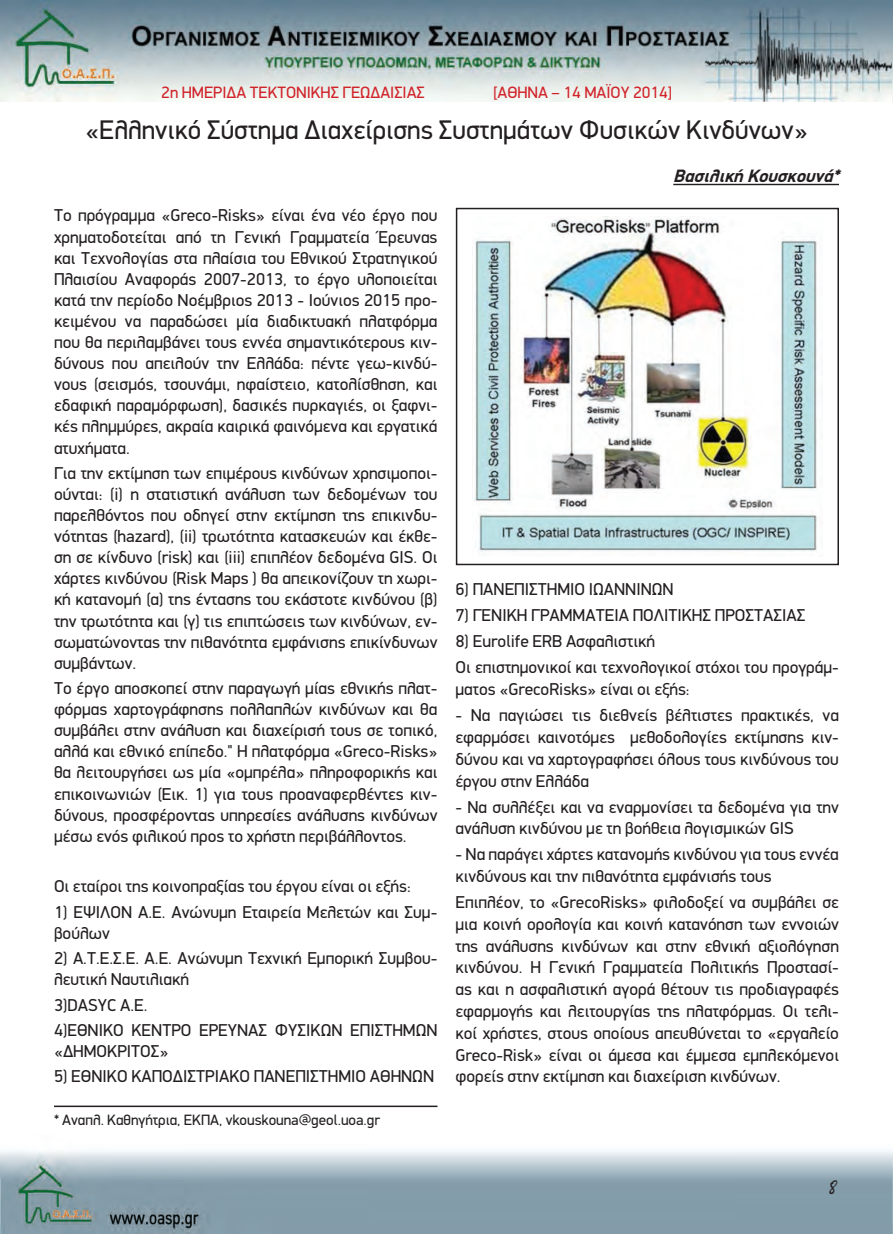
<style>
.page{position:relative;width:893px;height:1234px;background:#fff}
.page>*{position:absolute;margin:0;border:0;box-sizing:border-box;transform-origin:0 0}
.t1{font:27px "PF Din Display";color:#231f20}
.t2{font:italic 700 18px "PF Din Display";color:#231f20}
.t3{font:700 18px "PF Libera Pro";color:#231f20}
.t4{font:17.25px/21.1px "PF Din Display";color:#231f20}
.t5{font:16.5px "PF Din Display";color:#d1232a}
.t6{font:15px "PF Din Display";color:#231f20}
</style>
<div class="page">
<img style="left:0;top:1px;width:893px;height:100px">
<img style="left:0;top:1151px;width:893px;height:82px">
<hr style="left:673px;top:184px;width:166px;height:1px;background:#231f20">
<hr style="left:54px;top:1105px;width:383px;height:1px;background:#231f20">
<img style="left:474px;top:216px;width:343px;height:336px">
<div style="left:456px;top:208px;width:383px;height:357px;border:2px solid #231f20"></div>
<p class="t5" style="left:161px;top:82px;width:265px">2η ΗΜΕΡΙΔΑ ΤΕΚΤΟΝΙΚΗΣ ΓΕΩΔΑΙΣΙΑΣ</p>
<p class="t5" style="left:493px;top:82px;width:180px">[ΑΘΗΝΑ – 14 MAΪOY 2014]</p>
<h1 class="t1" style="left:85px;top:113px;width:724px">«Ελληνικό Σύστημα Διαχείρισης Συστημάτων Φυσικών Κινδύνων»</h1>
<p class="t2" style="left:673px;top:165px;width:173px">ΒασιλικήΚουσκουνά*</p>
<p class="t4" style="left:54px;top:205px;width:385px;text-align:justify">Το πρόγραμμα «Greco-Risks» είναι ένα νέο έργο που χρηματοδοτείται από τη Γενική Γραμματεία Έρευνας και Τεχνολογίας στα πλαίσια του Εθνικού Στρατηγικού Πλαισίου Αναφοράς 2007-2013, το έργο υλοποιείται κατά την περίοδο Νοέμβριος 2013 - Ιούνιος 2015 προ&shy;κειμένου να παραδώσει μία διαδικτυακή πλατφόρμα που θα περιλαμβάνει τους εννέα σημαντικότερους κιν&shy;δύνους που απειλούν την Ελλάδα: πέντε γεω-κινδύ&shy;νους (σεισμός, τσουνάμι, ηφαίστειο, κατολίσθηση, και εδαφική παραμόρφωση), δασικές πυρκαγιές, οι ξαφνι&shy;κές πλημμύρες, ακραία καιρικά φαινόμενα και εργατικά ατυχήματα.</p>
<p class="t4" style="left:54px;top:462px;width:385px;text-align:justify">Για την εκτίμηση των επιμέρους κινδύνων χρησιμοποι&shy;ούνται: (i) η στατιστική ανάλυση των δεδομένων του παρελθόντος που οδηγεί στην εκτίμηση της επικινδυ&shy;νότητας (hazard), (ii) τρωτότητα κατασκευών και έκθε&shy;ση σε κίνδυνο (risk) και (iii) επιπλέον δεδομένα GIS. Οι χάρτες κινδύνου (Risk Maps ) θα απεικονίζουν τη χωρι&shy;κή κατανομή (α) της έντασης του εκάστοτε κινδύνου (β) την τρωτότητα και (γ) τις επιπτώσεις των κινδύνων, εν&shy;σωματώνοντας την πιθανότητα εμφάνισης επικίνδυνων συμβάντων.</p>
<p class="t4" style="left:54px;top:677px;width:385px;text-align:justify">Το έργο αποσκοπεί στην παραγωγή μίας εθνικής πλατ&shy;φόρμας χαρτογράφησης πολλαπλών κινδύνων και θα συμβάλει στην ανάλυση και διαχείρισή τους σε τοπικό, αλλά και εθνικό επίπεδο." Η πλατφόρμα «Greco-Risks» θα λειτουργήσει ως μία «ομπρέλα» πληροφορικής και επικοινωνιών (Εικ. 1) για τους προαναφερθέντες κιν&shy;δύνους, προσφέροντας υπηρεσίες ανάλυσης κινδύνων μέσω ενός φιλικού προς το χρήστη περιβάλλοντος.</p>
<p class="t4" style="left:54px;top:875px;width:358px">Οι εταίροι της κοινοπραξίας του έργου είναι οι εξής:</p>
<p class="t4" style="left:54px;top:900px;width:385px">1) ΕΨΙΛΟΝ Α.Ε. Ανώνυμη Εταιρεία Μελετών και Συμ&shy;βούλων</p>
<p class="t4" style="left:54px;top:947px;width:385px">2) Α.Τ.Ε.Σ.Ε. Α.Ε. Ανώνυμη Τεχνική Εμπορική Συμβου&shy;λευτική Ναυτιλιακή</p>
<p class="t4" style="left:54px;top:991px;width:385px;line-height:25.3px">3)DASYC Α.Ε.<br>4)ΕΘΝΙΚΟ ΚΕΝΤΡΟ ΕΡΕΥΝΑΣ ΦΥΣΙΚΩΝ ΕΠΙΣΤΗΜΩΝ</p>
<p class="t4" style="left:54px;top:1040px;width:116px">«ΔΗΜΟΚΡΙΤΟΣ»</p>
<p class="t4" style="left:54px;top:1065px;width:382px">5) ΕΘΝΙΚΟ ΚΑΠΟΔΙΣΤΡΙΑΚΟ ΠΑΝΕΠΙΣΤΗΜΙΟ ΑΘΗΝΩΝ</p>
<p class="t6" style="left:54px;top:1110px;width:327px">* Αναπλ. Καθηγήτρια, ΕΚΠΑ, vkouskouna@geol.uoa.gr</p>
<p class="t4" style="left:455px;top:578px;width:220px">6) ΠΑΝΕΠΙΣΤΗΜΙΟ ΙΩΑΝΝΙΝΩΝ</p>
<p class="t4" style="left:455px;top:604px;width:351px">7) ΓΕΝΙΚΗ ΓΡΑΜΜΑΤΕΙΑ ΠΟΛΙΤΙΚΗΣ ΠΡΟΣΤΑΣΙΑΣ</p>
<p class="t4" style="left:455px;top:628px;width:385px;line-height:26px">8) Eurolife ERB Ασφαλιστική<br>Οι επιστημονικοί και τεχνολογικοί στόχοι του προγράμ-</p>
<p class="t4" style="left:455px;top:678px;width:236px">ματος «GrecoRisks» είναι οι εξής:</p>
<p class="t4" style="left:455px;top:704px;width:385px;line-height:21.8px;text-align:justify">- Να παγιώσει τις διεθνείς βέλτιστες πρακτικές, να εφαρμόσει καινοτόμες μεθοδολογίες εκτίμησης κιν&shy;δύνου και να χαρτογραφήσει όλους τους κινδύνους του έργου στην Ελλάδα</p>
<p class="t4" style="left:455px;top:795px;width:385px;line-height:21.8px">- Να συλλέξει και να εναρμονίσει τα δεδομένα για την ανάλυση κινδύνου με τη βοήθεια λογισμικών GIS</p>
<p class="t4" style="left:455px;top:843px;width:385px;line-height:21.8px">- Να παράγει χάρτες κατανομής κινδύνου για τους εννέα κινδύνους και την πιθανότητα εμφάνισής τους</p>
<p class="t4" style="left:455px;top:891px;width:385px;line-height:21.8px;text-align:justify">Επιπλέον, το «GrecoRisks» φιλοδοξεί να συμβάλει σε μια κοινή ορολογία και κοινή κατανόηση των εννοιών της ανάλυσης κινδύνων και στην εθνική αξιολόγηση κινδύνου. Η Γενική Γραμματεία Πολιτικής Προστασί&shy;ας και η ασφαλιστική αγορά θέτουν τις προδιαγραφές εφαρμογής και λειτουργίας της πλατφόρμας. Οι τελι&shy;κοί χρήστες, στους οποίους απευθύνεται το «εργαλείο Greco-Risk» είναι οι άμεσα και έμμεσα εμπλεκόμενοι φορείς στην εκτίμηση και διαχείριση κινδύνων.</p>
<p class="t3" style="left:828px;top:1175px;width:13px">8</p>
</div>
